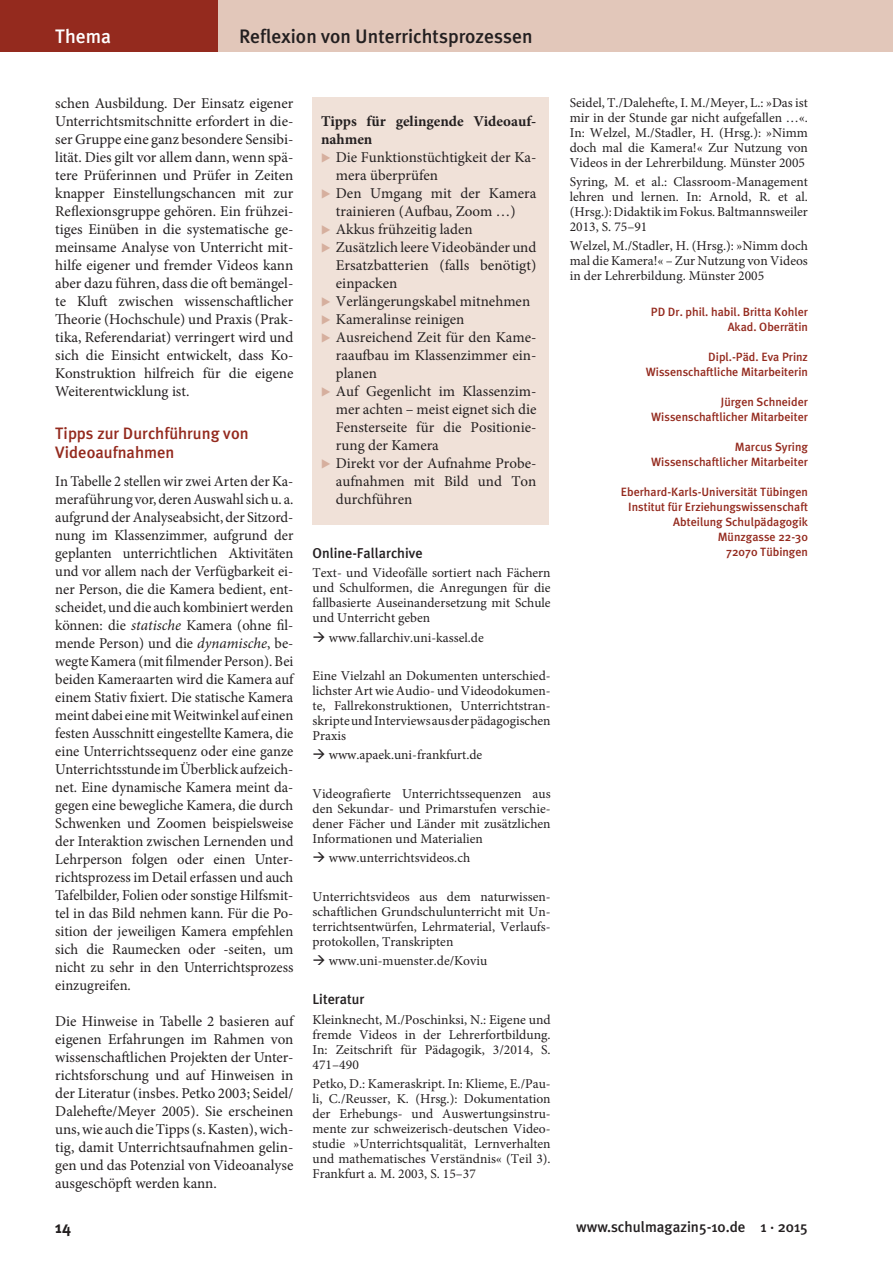
<style>
.page{position:relative;width:893px;height:1263px;background:#fff}
.page>*{position:absolute;margin:0;border:0;box-sizing:border-box;transform-origin:0 0}
.t1{font:19.5px "Meta Plus CV Medium";color:#231f20}
.t2{font:19.5px "Meta Plus CV Medium";color:#fff}
.t3{font:16.5px/19.5px "Meta Plus CV Medium";color:#942a1e}
.t4{font:16.5px "Meta Plus CV Bold";color:#231f20}
.t5{font:15px/18px "Minion Pro";color:#231f20;text-align:justify}
.t6{font:700 15px "Minion Pro";color:#231f20}
.t7{font:15px "Meta Plus CV Medium";color:#231f20}
.t8{font:14.25px "Meta Plus CV Medium";color:#231f20}
.t9{font:13.5px/15px "Minion Pro";color:#231f20;text-align:justify}
.t10{font:12px/15px "Meta Plus CV Medium";color:#942a1e;text-align:right}
.s1{font-style:italic}
.s2{color:#d6af9e}
</style>
<div class="page">
<div style="left:0;top:0;width:893px;height:51px;background:#e2c7ba"></div>
<div style="left:0;top:0;width:218px;height:51px;background:#942a1e"></div>
<div style="left:313px;top:98px;width:236px;height:427px;background:#f0e1d8"></div>
<h1 class="t2" style="left:55px;top:25px;width:57px">Thema</h1>
<h1 class="t1" style="left:239px;top:25px;width:295px">Reflexion von Unterrichtsprozessen</h1>
<p class="t5" style="left:55px;top:94px;width:240px">schen Ausbildung. Der Einsatz eigener Unterrichtsmitschnitte erfordert in die&shy;ser Gruppe eine ganz besondere Sensibi&shy;lität. Dies gilt vor allem dann, wenn spä&shy;tere Prüferinnen und Prüfer in Zeiten knapper Einstellungschancen mit zur Reflexionsgruppe gehören. Ein frühzei&shy;tiges Einüben in die systematische ge&shy;meinsame Analyse von Unterricht mit&shy;hilfe eigener und fremder Videos kann aber dazu führen, dass die oft bemängel&shy;te Kluft zwischen wissenschaftlicher Theorie (Hochschule) und Praxis (Prak&shy;tika, Referendariat) verringert wird und sich die Einsicht entwickelt, dass Ko-Konstruktion hilfreich für die eigene Weiterentwicklung ist.</p>
<p class="t3" style="left:55px;top:423px;width:195px">Tipps zur Durchführung von<br>Videoaufnahmen</p>
<p class="t5" style="left:55px;top:472px;width:240px">In Tabelle 2 stellen wir zwei Arten der Ka&shy;meraführung vor, deren Auswahl sich u. a. aufgrund der Analyseabsicht, der Sitzord&shy;nung im Klassenzimmer, aufgrund der geplanten unterrichtlichen Aktivitäten und vor allem nach der Verfügbarkeit ei&shy;ner Person, die die Kamera bedient, ent&shy;scheidet, und die auch kombiniert werden können: die <span class="s1">statische</span> Kamera (ohne fil&shy;mende Person) und die <span class="s1">dynamische</span>, be&shy;wegte Kamera (mit filmender Person). Bei beiden Kameraarten wird die Kamera auf einem Stativ fixiert. Die statische Kamera meint dabei eine mit Weitwinkel auf einen festen Ausschnitt eingestellte Kamera, die eine Unterrichtssequenz oder eine ganze Unterrichtsstunde im Überblick aufzeich&shy;net. Eine dynamische Kamera meint da&shy;gegen eine bewegliche Kamera, die durch Schwenken und Zoomen beispielsweise der Interaktion zwischen Lernenden und Lehrperson folgen oder einen Unter&shy;richtsprozess im Detail erfassen und auch Tafelbilder, Folien oder sonstige Hilfsmit&shy;tel in das Bild nehmen kann. Für die Po&shy;sition der jeweiligen Kamera empfehlen sich die Raumecken oder -seiten, um nicht zu sehr in den Unterrichtsprozess einzugreifen.</p>
<p class="t5" style="left:55px;top:1012px;width:240px">Die Hinweise in Tabelle 2 basieren auf eigenen Erfahrungen im Rahmen von wissenschaftlichen Projekten der Unter&shy;richtsforschung und auf Hinweisen in der Literatur (insbes. Petko 2003; Seidel/ Dalehefte/Meyer 2005). Sie erscheinen uns, wie auch die Tipps (s. Kasten), wich&shy;tig, damit Unterrichtsaufnahmen gelin&shy;gen und das Potenzial von Videoanalyse ausgeschöpft werden kann.</p>
<p class="t6" style="left:321px;top:111px;width:217px">Tipps für gelingende Videoauf-</p>
<p class="t6" style="left:321px;top:129px;width:53px">nahmen</p>
<p class="t5" style="left:321px;top:148px;width:217px"><span class="s2">▶</span> Die Funktionstüchtigkeit der Ka-</p>
<p class="t5" style="left:336px;top:166px;width:104px">mera überprüfen</p>
<p class="t5" style="left:321px;top:184px;width:217px"><span class="s2">▶</span> Den Umgang mit der Kamera</p>
<p class="t5" style="left:336px;top:202px;width:181px">trainieren (Aufbau, Zoom …)</p>
<p class="t5" style="left:321px;top:220px;width:153px"><span class="s2">▶</span> Akkus frühzeitig laden</p>
<p class="t5" style="left:321px;top:238px;width:217px"><span class="s2">▶</span> Zusätzlich leere Videobänder und</p>
<p class="t5" style="left:336px;top:256px;width:202px">Ersatzbatterien (falls benötigt)</p>
<p class="t5" style="left:336px;top:274px;width:63px">einpacken</p>
<p class="t5" style="left:321px;top:292px;width:211px"><span class="s2">▶</span> Verlängerungskabel mitnehmen</p>
<p class="t5" style="left:321px;top:310px;width:145px"><span class="s2">▶</span> Kameralinse reinigen</p>
<p class="t5" style="left:321px;top:328px;width:217px"><span class="s2">▶</span> Ausreichend Zeit für den Kame-</p>
<p class="t5" style="left:336px;top:346px;width:202px">raaufbau im Klassenzimmer ein-</p>
<p class="t5" style="left:336px;top:364px;width:43px">planen</p>
<p class="t5" style="left:321px;top:382px;width:217px"><span class="s2">▶</span> Auf Gegenlicht im Klassenzim-</p>
<p class="t5" style="left:336px;top:400px;width:202px">mer achten – meist eignet sich die</p>
<p class="t5" style="left:336px;top:418px;width:202px">Fensterseite für die Positionie-</p>
<p class="t5" style="left:336px;top:436px;width:104px">rung der Kamera</p>
<p class="t5" style="left:321px;top:454px;width:217px"><span class="s2">▶</span> Direkt vor der Aufnahme Probe-</p>
<p class="t5" style="left:336px;top:472px;width:202px">aufnahmen mit Bild und Ton</p>
<p class="t5" style="left:336px;top:490px;width:78px">durchführen</p>
<p class="t8" style="left:313px;top:545px;width:112px">Online-Fallarchive</p>
<p class="t9" style="left:313px;top:566px;width:240px">Text- und Videofälle sortiert nach Fächern und Schulformen, die Anregungen für die fallbasierte Auseinandersetzung mit Schule und Unterricht geben</p>
<p class="t9" style="left:329px;top:630px;width:156px">www.fallarchiv.uni-kassel.de</p>
<p class="t9" style="left:313px;top:668px;width:240px">Eine Vielzahl an Dokumenten unterschied&shy;lichster Art wie Audio- und Videodokumen&shy;te, Fallrekonstruktionen, Unterrichtstran&shy;skripte und Interviews aus der pädagogischen Praxis</p>
<p class="t9" style="left:329px;top:747px;width:155px">www.apaek.uni-frankfurt.de</p>
<p class="t9" style="left:313px;top:786px;width:240px">Videografierte Unterrichtssequenzen aus den Sekundar- und Primarstufen verschie&shy;dener Fächer und Länder mit zusätzlichen Informationen und Materialien</p>
<p class="t9" style="left:329px;top:850px;width:143px">www.unterrichtsvideos.ch</p>
<p class="t9" style="left:313px;top:889px;width:240px">Unterrichtsvideos aus dem naturwissen&shy;schaftlichen Grundschulunterricht mit Un&shy;terrichtsentwürfen, Lehrmaterial, Verlaufs&shy;protokollen, Transkripten</p>
<p class="t9" style="left:329px;top:953px;width:160px">www.uni-muenster.de/Koviu</p>
<p class="t8" style="left:313px;top:991px;width:53px">Literatur</p>
<p class="t9" style="left:313px;top:1012px;width:240px">Kleinknecht, M./Poschinksi, N.: Eigene und fremde Videos in der Lehrerfortbildung.<br>In: Zeitschrift für Pädagogik, 3/2014, S.<br>471–490</p>
<p class="t9" style="left:313px;top:1076px;width:240px">Petko, D.: Kameraskript. In: Klieme, E./Pau&shy;li, C./Reusser, K. (Hrsg.): Dokumentation der Erhebungs- und Auswertungsinstru&shy;mente zur schweizerisch-deutschen Video&shy;studie »Unterrichtsqualität, Lernverhalten und mathematisches Verständnis« (Teil 3).<br>Frankfurt a. M. 2003, S. 15–37</p>
<p class="t9" style="left:570px;top:95px;width:240px">Seidel, T./Dalehefte, I. M./Meyer, L.: »Das ist mir in der Stunde gar nicht aufgefallen …«.<br>In: Welzel, M./Stadler, H. (Hrsg.): »Nimm doch mal die Kamera!« Zur Nutzung von Videos in der Lehrerbildung. Münster 2005</p>
<p class="t9" style="left:570px;top:174px;width:240px">Syring, M. et al.: Classroom-Management lehren und lernen. In: Arnold, R. et al. (Hrsg.): Didaktik im Fokus. Baltmannsweiler 2013, S. 75–91</p>
<p class="t9" style="left:570px;top:238px;width:240px">Welzel, M./Stadler, H. (Hrsg.): »Nimm doch mal die Kamera!« – Zur Nutzung von Videos in der Lehrerbildung. Münster 2005</p>
<p class="t10" style="left:651px;top:305px;width:159px">PD Dr. phil. habil. Britta Kohler<br>Akad. Oberrätin</p>
<p class="t10" style="left:646px;top:350px;width:164px">Dipl.-Päd. Eva Prinz<br>Wissenschaftliche Mitarbeiterin</p>
<p class="t10" style="left:651px;top:395px;width:158px">Jürgen Schneider<br>Wissenschaftlicher Mitarbeiter</p>
<p class="t10" style="left:651px;top:440px;width:158px">Marcus Syring<br>Wissenschaftlicher Mitarbeiter</p>
<p class="t10" style="left:621px;top:485px;width:189px">Eberhard-Karls-Universität Tübingen<br>Institut für Erziehungswissenschaft<br>Abteilung Schulpädagogik<br>Münzgasse 22-30<br>72070 Tübingen</p>
<p class="t4" style="left:55px;top:1218px;width:17px">14</p>
<p class="t7" style="left:576px;top:1218px;width:233px">www.schulmagazin5-10.de 1 · 2015</p>
</div>
